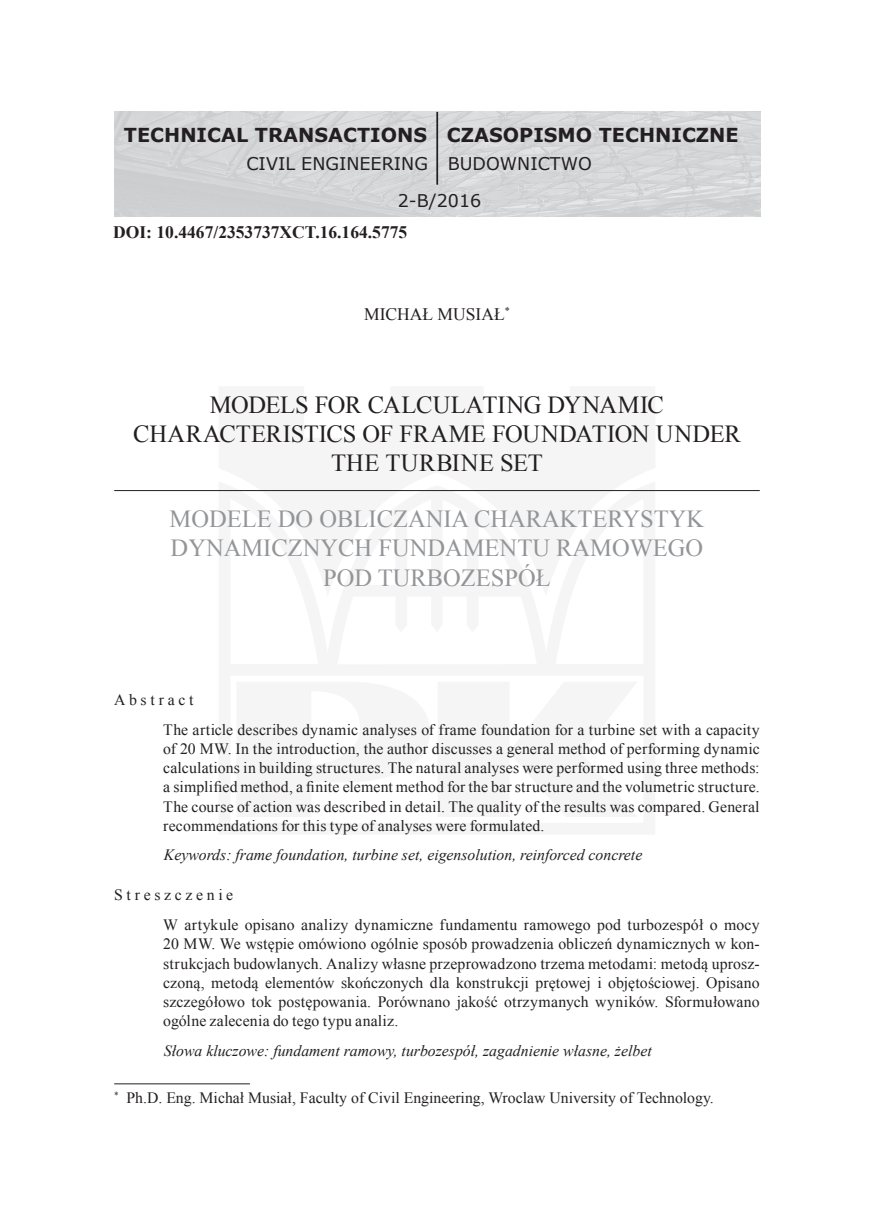
<style>
.page{position:relative;width:874px;height:1221px;background:#fff}
.page>*{position:absolute;margin:0;border:0;box-sizing:border-box;transform-origin:0 0}
.t1{font:24.5px/29.4px "Times New Roman";letter-spacing:-.005em;color:#231f20;text-align:center}
.t2{font:24.5px/29.4px "Times New Roman";color:#939598;text-align:center}
.t3{font:700 19.25px "Verdana";color:#231f20}
.t4{font:17.5px/37.3px "Verdana";color:#231f20}
.t5{font:700 17.5px "Times New Roman";color:#231f20}
.t6{font:17.5px "Times New Roman";color:#231f20}
.t7{font:15.75px/19.2px "Times New Roman";letter-spacing:.005em;color:#231f20}
.t8{font:italic 15.75px "Times New Roman";color:#231f20}
</style>
<div class="page">
<hr style="left:114px;top:490px;width:645px;height:1px;background:#231f20">
<hr style="left:114px;top:1083px;width:136px;height:1px;background:#231f20">
<img style="left:114px;top:112px;width:645px;height:104px">
<hr style="left:436px;top:112px;width:2px;height:73px;background:#231f20">
<p class="t3" style="left:124px;top:121px;width:304px">TECHNICAL TRANSACTIONS</p>
<p class="t4" style="left:397px;top:145px;width:85px;text-indent:-151px">CIVIL ENGINEERING<br>2-B/2016</p>
<p class="t3" style="left:446px;top:121px;width:293px">CZASOPISMO TECHNICZNE</p>
<p class="t4" style="left:447px;top:145px;width:145px">BUDOWNICTWO</p>
<p class="t5" style="left:113px;top:220px;width:295px">DOI: 10.4467/2353737XCT.16.164.5775</p>
<p class="t6" style="left:364px;top:302px;width:147px">MICHAŁ MUSIAŁ<sup>*</sup></p>
<h1 class="t1" style="left:133px;top:389px;width:609px">MODELS FOR CALCULATING DYNAMIC<br>CHARACTERISTICS OF FRAME FOUNDATION UNDER<br>THE TURBINE SET</h1>
<h1 class="t2" style="left:169px;top:503px;width:536px">MODELE DO OBLICZANIA CHARAKTERYSTYK<br>DYNAMICZNYCH FUNDAMENTU RAMOWEGO<br>POD TURBOZESPÓŁ</h1>
<p class="t7" style="left:163px;top:684px;width:597px;line-height:29.8px;text-indent:-49px">Abstract<br>The article describes dynamic analyses of frame foundation for a turbine set with a capacity</p>
<p class="t7" style="left:163px;top:738px;width:597px;text-align:justify">of 20 MW. In the introduction, the author discusses a general method of performing dynamic calculations in building structures. The natural analyses were performed using three methods: a simplified method, a finite element method for the bar structure and the volumetric structure.<br>The course of action was described in detail. The quality of the results was compared. General recommendations for this type of analyses were formulated.</p>
<p class="t8" style="left:164px;top:844px;width:479px">Keywords: frame foundation, turbine set, eigensolution, reinforced concrete</p>
<p class="t7" style="left:163px;top:879px;width:597px;line-height:29.8px;text-indent:-49px">Streszczenie<br>W artykule opisano analizy dynamiczne fundamentu ramowego pod turbozespół o mocy</p>
<p class="t7" style="left:163px;top:934px;width:597px;text-align:justify">20 MW. We wstępie omówiono ogólnie sposób prowadzenia obliczeń dynamicznych w kon&shy;strukcjach budowlanych. Analizy własne przeprowadzono trzema metodami: metodą uprosz&shy;czoną, metodą elementów skończonych dla konstrukcji prętowej i objętościowej. Opisano szczegółowo tok postępowania. Porównano jakość otrzymanych wyników. Sformułowano ogólne zalecenia do tego typu analiz.</p>
<p class="t8" style="left:164px;top:1039px;width:489px">Słowa kluczowe: fundament ramowy, turbozespół, zagadnienie własne, żelbet</p>
<p class="t7" style="left:114px;top:1087px;width:601px"><sup>*</sup> Ph.D. Eng. Michał Musiał, Faculty of Civil Engineering, Wroclaw University of Technology.</p>
</div>
